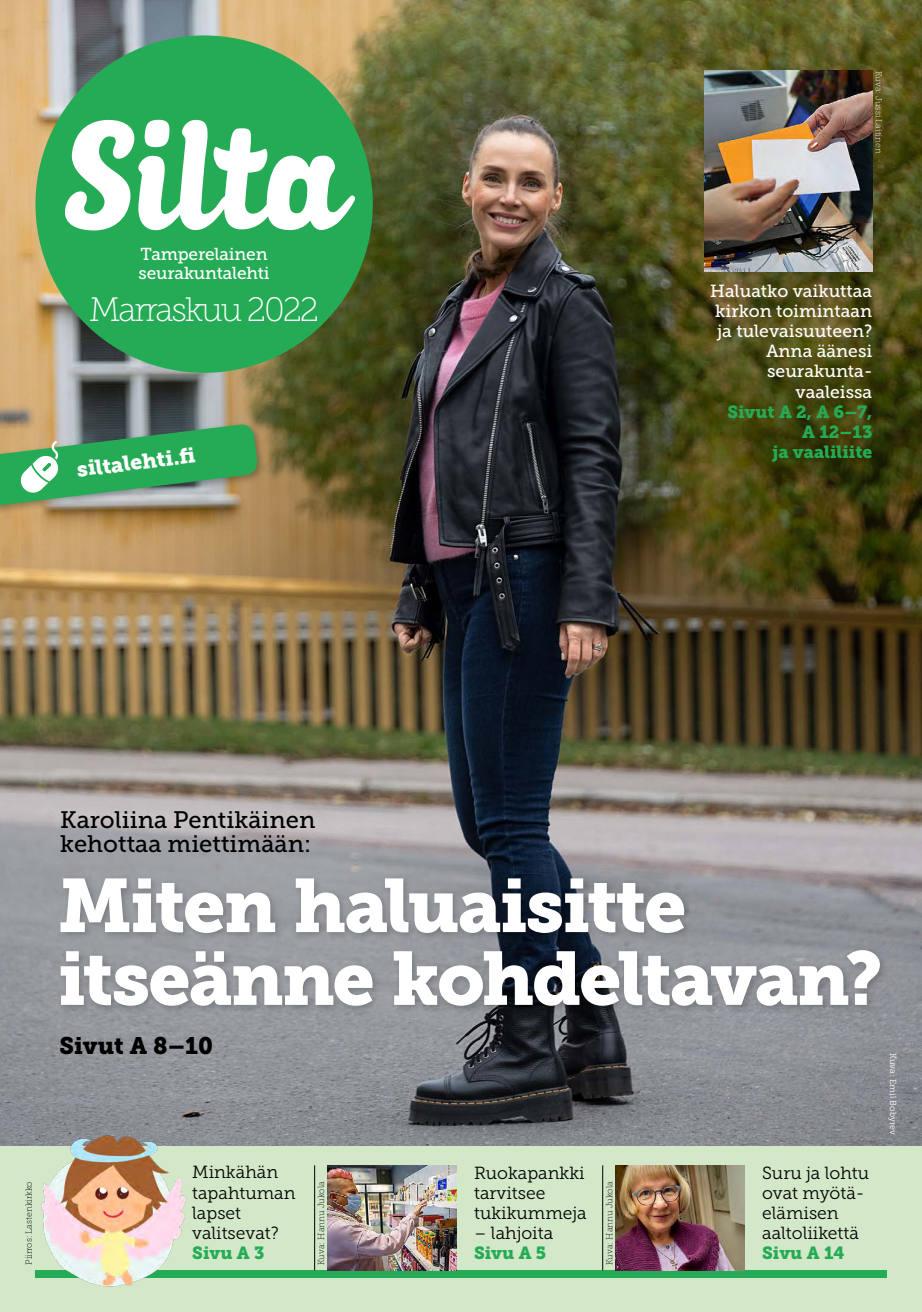
<style>
.page{position:relative;width:922px;height:1312px;background:#fff}
.page>*{position:absolute;margin:0;border:0;box-sizing:border-box;transform-origin:0 0}
.t1{font:75px/72.8px "Museo Slab 900";letter-spacing:-.03em;color:#fff}
.t2{font:33.75px "Museo Slab 100";letter-spacing:-.06em;color:#fff}
.t3{font:23.75px/25px "Museo Slab 500";color:#000}
.t4{font:23.75px "Museo Slab 900";color:#000}
.t5{font:21.25px "Museo Slab 900";color:#fff}
.t6{font:17.5px/20px "Museo Slab 300";color:#000}
.t7{font:17.5px/20px "Museo Slab 500";color:#fff;text-align:right}
.t8{font:17.5px/20px "Museo Slab 900";color:#25ab55;text-align:right}
.t9{font:17.25px/19.1px "Museo Slab 500";letter-spacing:-.01em;color:#fff}
.t10{font:8.75px "Museo Slab 100";color:#000}
.t11{font:8.75px "Museo Slab 100";color:#fff}
.t12{font:8.75px "Museo Slab 300";color:#fff}
</style>
<div class="page">
<div style="left:0;top:1144px;width:921px;height:167px;background:#d3e8c9"></div>
<div style="left:35px;top:1269px;width:851px;height:7px;background:#25ab55"></div>
<hr style="left:314px;top:1164px;width:1px;height:105px;background:#000">
<hr style="left:602px;top:1164px;width:1px;height:105px;background:#000">
<img style="left:0;top:0;width:921px;height:1144px">
<div style="left:35px;top:35px;width:338px;height:338px;background:#25ab55;border-radius:50%"></div>
<svg style="left:64px;top:120px;width:291px;height:110px"></svg>
<div style="left:0;top:420px;width:266px;height:96px;background:#000;opacity:.3"></div>
<svg style="left:0;top:423px;width:259px;height:84px;background:#5fa66f"></svg>
<img style="left:704px;top:71px;width:168px;height:200px">
<img style="left:16px;top:1123px;width:187px;height:164px">
<img style="left:328px;top:1165px;width:128px;height:104px">
<img style="left:615px;top:1165px;width:129px;height:104px">
<div style="left:56px;top:873px;width:832px;height:141px;background:#000;opacity:.21"></div>
<p class="t9" style="left:138px;top:244px;width:133px">Tamperelainen seurakuntalehti</p>
<h2 class="t2" style="left:89px;top:291px;width:231px">Marraskuu 2022</h2>
<p class="t5" style="left:75px;top:457px;width:113px;rotate:-7deg">siltalehti.fi</p>
<h3 class="t3" style="left:60px;top:806px;width:257px">Karoliina Pentikäinen kehottaa miettimään:</h3>
<p class="t11" style="left:883px;top:71px;width:84px;rotate:90deg">Kuva: Jussi Laitinen</p>
<p class="t7" style="left:710px;top:281px;width:164px">Haluatko vaikuttaa kirkon toimintaan ja tulevaisuuteen?<br>Anna äänesi seurakunta&shy;vaaleissa</p>
<p class="t8" style="left:727px;top:401px;width:146px">Sivut A 2, A 6–7,<br>A 12–13<br>ja vaaliliite</p>
<h1 class="t1" style="left:58px;top:869px;width:826px">Miten haluaisitte itseänne kohdeltavan?</h1>
<h3 class="t4" style="left:60px;top:1031px;width:155px">Sivut A 8–10</h3>
<p class="t6" style="left:192px;top:1162px;width:105px">Minkähän tapahtuman lapset valitsevat?</p>
<p class="t8" style="left:192px;top:1242px;width:74px">Sivu A 3</p>
<p class="t6" style="left:474px;top:1162px;width:114px">Ruokapankki tarvitsee tukikummeja</p>
<p class="t6" style="left:474px;top:1222px;width:81px">– lahjoita</p>
<p class="t8" style="left:474px;top:1242px;width:74px">Sivu A 5</p>
<p class="t10" style="left:24px;top:1264px;width:85px;rotate:-90deg">Piirros: Lastenkirkko</p>
<p class="t10" style="left:316px;top:1264px;width:85px;rotate:-90deg">Kuva: Hannu Jukola</p>
<p class="t10" style="left:604px;top:1264px;width:85px;rotate:-90deg">Kuva: Hannu Jukola</p>
<p class="t6" style="left:762px;top:1162px;width:108px">Suru ja lohtu ovat myötä&shy;elämisen aaltoliikettä</p>
<p class="t8" style="left:762px;top:1242px;width:84px">Sivu A 14</p>
<p class="t12" style="left:897px;top:1052px;width:83px;rotate:90deg">Kuva: Emil Bobyrev</p>
</div>
